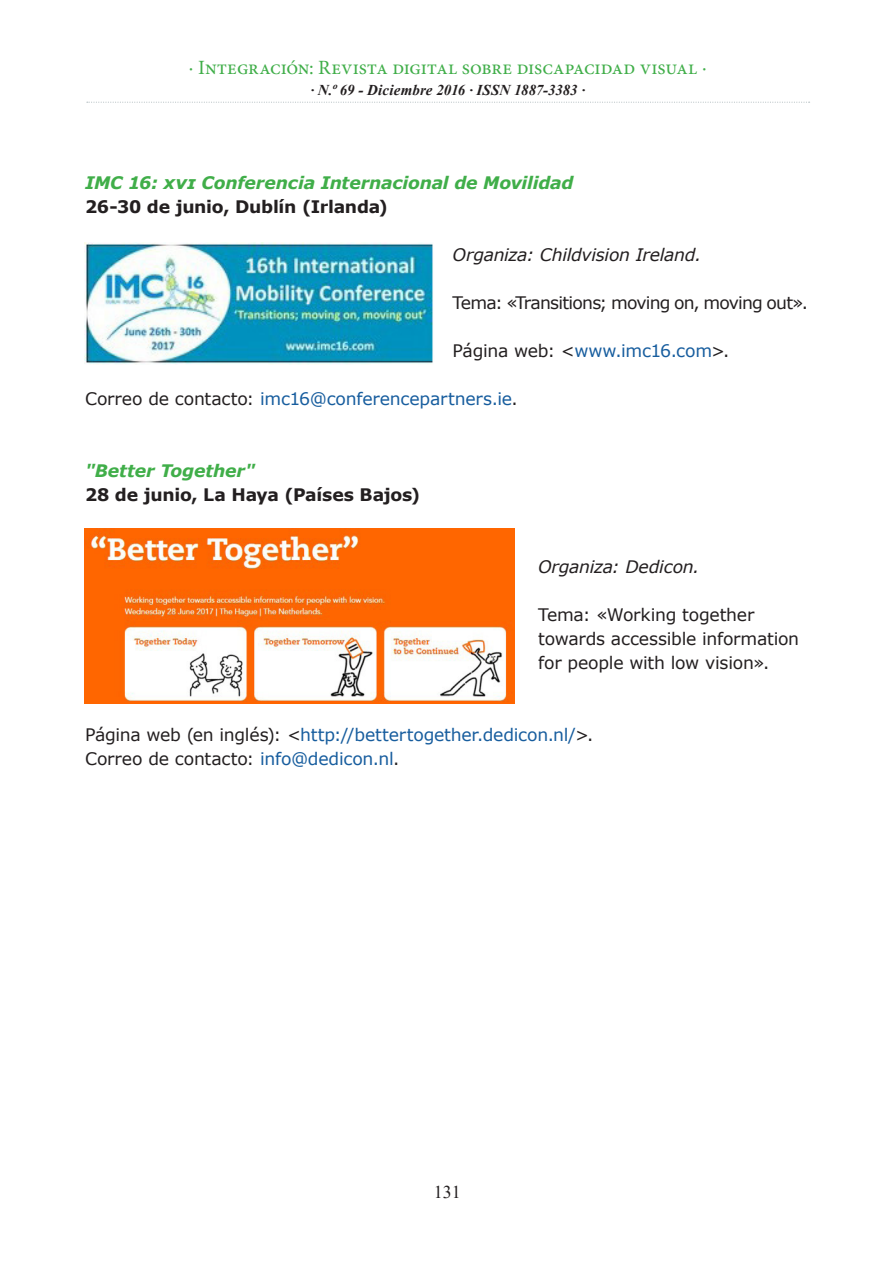
<style>
.page{position:relative;width:893px;height:1263px;background:#fff}
.page>*{position:absolute;margin:0;border:0;box-sizing:border-box;transform-origin:0 0}
.t1{font:20.25px "Minion Pro";letter-spacing:-.01em;color:#40ae49}
.t2{font:18px "Times New Roman";color:#231f20}
.t3{font:17.25px/24px "Verdana";letter-spacing:-.015em;color:#231f20}
.t4{font:17.25px "Verdana";letter-spacing:-.015em;color:#175d9e}
.t5{font:italic 700 17.25px "Verdana";letter-spacing:-.015em;color:#40ae49}
.t6{font:700 17.25px "Verdana";letter-spacing:-.015em;color:#231f20}
.t7{font:italic 17.25px "Verdana";letter-spacing:-.015em;color:#231f20}
.t8{font:17.25px "Verdana";letter-spacing:-.045em;color:#231f20}
.t9{font:italic 700 15px "Times New Roman";letter-spacing:.005em;color:#231f20}
.s1{font-size:18px}
.s2{color:#175d9e}
.s3{color:#231f20}
</style>
<div class="page">
<svg style="left:87px;top:102px;width:723px;height:1px"></svg>
<img style="left:85px;top:243px;width:348px;height:121px">
<img style="left:84px;top:528px;width:430px;height:176px">
<p class="t1" style="left:189px;top:54px;width:519px">· Integración: Revista digital sobre discapacidad visual ·</p>
<p class="t9" style="left:310px;top:80px;width:276px">· N.º 69 - Diciembre 2016 · ISSN 1887-3383 ·</p>
<h4 class="t5" style="left:85px;top:171px;width:490px">IMC 16: <span class="s1">xvi</span> Conferencia Internacional de Movilidad</h4>
<p class="t6" style="left:85px;top:195px;width:304px">26-30 de junio, Dublín (Irlanda)</p>
<p class="t7" style="left:453px;top:243px;width:250px">Organiza: Childvision Ireland.</p>
<p class="t8" style="left:453px;top:291px;width:357px">Tema: «Transitions; moving on, moving out».</p>
<p class="t3" style="left:453px;top:339px;width:278px">Página web: &lt;<span class="s2">www.imc16.com</span>&gt;.</p>
<p class="t4" style="left:85px;top:387px;width:434px"><span class="s3">Correo de contacto:</span> imc16@conferencepartners.ie<span class="s3">.</span></p>
<h4 class="t5" style="left:85px;top:459px;width:172px">"Better Together"</h4>
<p class="t6" style="left:85px;top:483px;width:337px">28 de junio, La Haya (Países Bajos)</p>
<p class="t7" style="left:538px;top:555px;width:163px">Organiza: Dedicon.</p>
<p class="t3" style="left:538px;top:603px;width:263px">Tema: «Working together towards accessible information for people with low vision».</p>
<p class="t4" style="left:85px;top:723px;width:510px"><span class="s3">Página web (en inglés): &lt;</span>http://bettertogether.dedicon.nl/<span class="s3">&gt;.</span></p>
<p class="t3" style="left:85px;top:747px;width:316px">Correo de contacto: <span class="s2">info@dedicon.nl</span>.</p>
<p class="t2" style="left:434px;top:1179px;width:28px">131</p>
</div>
